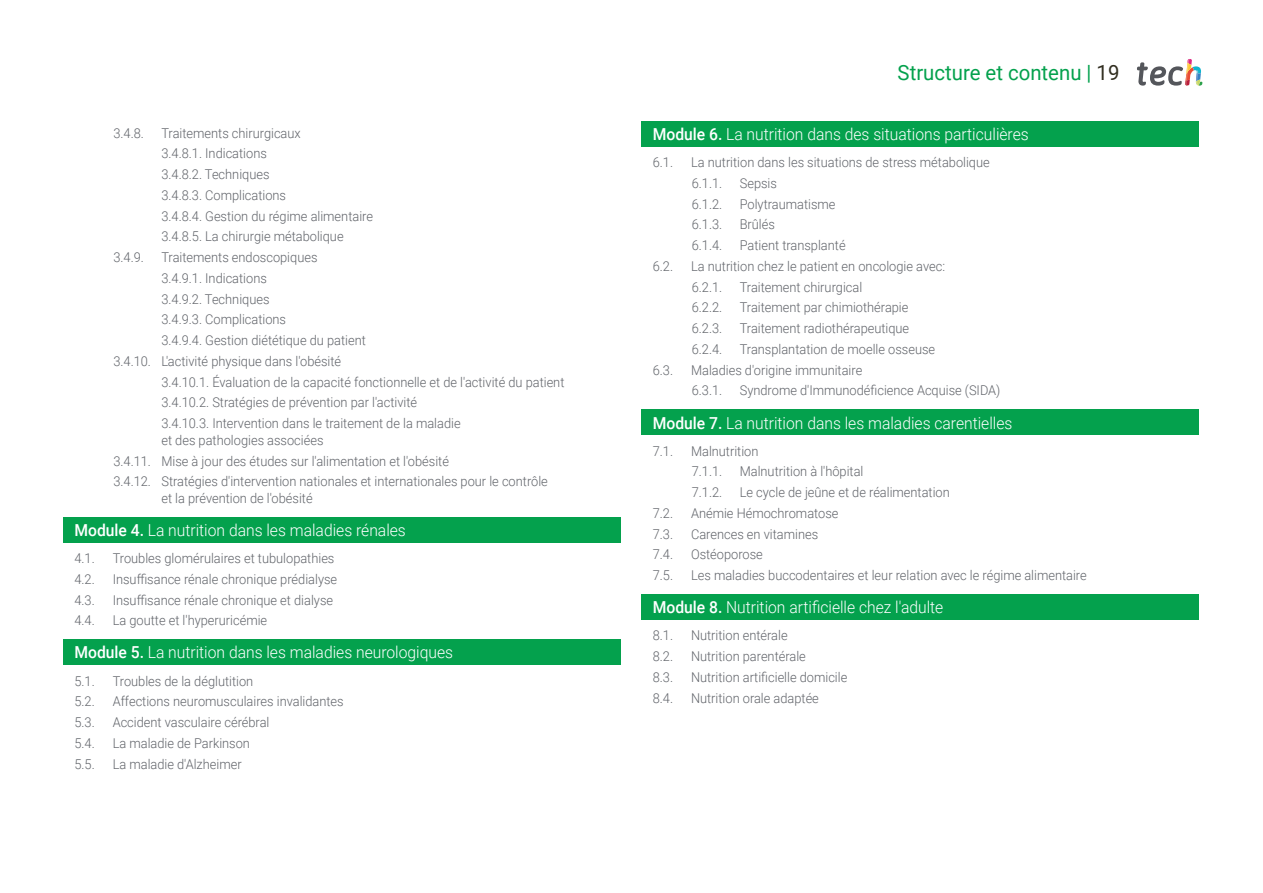
<style>
.page{position:relative;width:1263px;height:893px;background:#fff}
.page>*{position:absolute;margin:0;border:0;box-sizing:border-box;transform-origin:0 0}
.Sección___Pag{font:21px "Roboto";color:#04a14d}
.Nombre_módulo{font:300 16.5px "Roboto";color:#fff;scale:.95 1}
.Temario_nivel_2{font:300 13.5px/16.5px "Roboto";color:#61646a;scale:.95 1}
.Temario1{font:300 13.5px "Roboto";color:#61646a;scale:.95 1}
.s1{font-weight:500}
.s2{color:#01a14c}
.s3{color:#312e20}
</style>
<div class="page">
<svg style="left:1137px;top:59px;width:65px;height:27px"></svg>
<div style="left:63px;top:517px;width:558px;height:25px;background:#04a14d"></div>
<div style="left:63px;top:640px;width:558px;height:25px;background:#04a14d"></div>
<div style="left:642px;top:121px;width:557px;height:25px;background:#04a14d"></div>
<div style="left:642px;top:410px;width:557px;height:25px;background:#04a14d"></div>
<div style="left:642px;top:594px;width:557px;height:26px;background:#04a14d"></div>
<p class="Temario_nivel_2" style="left:113px;top:124px;width:34px">3.4.8.</p>
<p class="Temario_nivel_2" style="left:161px;top:124px;width:148px">Traitements chirurgicaux</p>
<p class="Temario_nivel_2" style="left:161px;top:145px;width:112px">3.4.8.1. Indications</p>
<p class="Temario_nivel_2" style="left:161px;top:166px;width:115px">3.4.8.2. Techniques</p>
<p class="Temario_nivel_2" style="left:161px;top:186px;width:133px">3.4.8.3. Complications</p>
<p class="Temario_nivel_2" style="left:161px;top:207px;width:224px">3.4.8.4. Gestion du régime alimentaire</p>
<p class="Temario_nivel_2" style="left:161px;top:228px;width:193px">3.4.8.5. La chirurgie métabolique</p>
<p class="Temario_nivel_2" style="left:113px;top:249px;width:34px">3.4.9.</p>
<p class="Temario_nivel_2" style="left:161px;top:249px;width:166px">Traitements endoscopiques</p>
<p class="Temario_nivel_2" style="left:161px;top:269px;width:112px">3.4.9.1. Indications</p>
<p class="Temario_nivel_2" style="left:161px;top:290px;width:115px">3.4.9.2. Techniques</p>
<p class="Temario_nivel_2" style="left:161px;top:311px;width:133px">3.4.9.3. Complications</p>
<p class="Temario_nivel_2" style="left:161px;top:332px;width:217px">3.4.9.4. Gestion diététique du patient</p>
<p class="Temario_nivel_2" style="left:113px;top:352px;width:241px">3.4.10. L'activité physique dans l'obésité</p>
<p class="Temario_nivel_2" style="left:161px;top:373px;width:426px">3.4.10.1. Évaluation de la capacité fonctionnelle et de l'activité du patient</p>
<p class="Temario_nivel_2" style="left:161px;top:394px;width:271px">3.4.10.2. Stratégies de prévention par l'activité</p>
<p class="Temario_nivel_2" style="left:161px;top:415px;width:316px">3.4.10.3. Intervention dans le traitement de la maladie et des pathologies associées</p>
<p class="Temario_nivel_2" style="left:113px;top:452px;width:355px">3.4.11. Mise à jour des études sur l'alimentation et l'obésité</p>
<p class="Temario_nivel_2" style="left:161px;top:473px;width:408px;text-indent:-48px">3.4.12. Stratégies d'intervention nationales et internationales pour le contrôle et la prévention de l'obésité</p>
<p class="Nombre_módulo" style="left:74px;top:518px;width:350px"><span class="s1">Module 4.</span> La nutrition dans les maladies rénales</p>
<p class="Temario1" style="left:74px;top:549px;width:23px">4.1.</p>
<p class="Temario1" style="left:113px;top:549px;width:235px">Troubles glomérulaires et tubulopathies</p>
<p class="Temario1" style="left:74px;top:569px;width:23px">4.2.</p>
<p class="Temario1" style="left:113px;top:569px;width:238px">Insuffisance rénale chronique prédialyse</p>
<p class="Temario1" style="left:74px;top:590px;width:23px">4.3.</p>
<p class="Temario1" style="left:113px;top:590px;width:234px">Insuffisance rénale chronique et dialyse</p>
<p class="Temario1" style="left:74px;top:611px;width:23px">4.4.</p>
<p class="Temario1" style="left:113px;top:611px;width:164px">La goutte et l'hyperuricémie</p>
<p class="Nombre_módulo" style="left:74px;top:641px;width:400px"><span class="s1">Module 5.</span> La nutrition dans les maladies neurologiques</p>
<p class="Temario1" style="left:74px;top:671px;width:23px">5.1.</p>
<p class="Temario1" style="left:113px;top:671px;width:149px">Troubles de la déglutition</p>
<p class="Temario1" style="left:74px;top:692px;width:23px">5.2.</p>
<p class="Temario1" style="left:113px;top:692px;width:245px">Affections neuromusculaires invalidantes</p>
<p class="Temario1" style="left:74px;top:713px;width:23px">5.3.</p>
<p class="Temario1" style="left:113px;top:713px;width:167px">Accident vasculaire cérébral</p>
<p class="Temario1" style="left:74px;top:733px;width:23px">5.4.</p>
<p class="Temario1" style="left:113px;top:733px;width:146px">La maladie de Parkinson</p>
<p class="Temario1" style="left:74px;top:754px;width:23px">5.5.</p>
<p class="Temario1" style="left:113px;top:754px;width:137px">La maladie d'Alzheimer</p>
<p class="Sección___Pag" style="left:898px;top:57px;width:223px">Structure et contenu <span class="s2">|</span> <span class="s3">19</span></p>
<p class="Nombre_módulo" style="left:653px;top:123px;width:397px"><span class="s1">Module 6.</span> La nutrition dans des situations particulières</p>
<p class="Temario1" style="left:653px;top:153px;width:23px">6.1.</p>
<p class="Temario1" style="left:691px;top:153px;width:316px">La nutrition dans les situations de stress métabolique</p>
<p class="Temario_nivel_2" style="left:692px;top:174px;width:34px">6.1.1.</p>
<p class="Temario_nivel_2" style="left:740px;top:174px;width:41px">Sepsis</p>
<p class="Temario_nivel_2" style="left:692px;top:195px;width:34px">6.1.2.</p>
<p class="Temario_nivel_2" style="left:740px;top:195px;width:102px">Polytraumatisme</p>
<p class="Temario_nivel_2" style="left:692px;top:216px;width:34px">6.1.3.</p>
<p class="Temario_nivel_2" style="left:740px;top:216px;width:39px">Brûlés</p>
<p class="Temario_nivel_2" style="left:692px;top:237px;width:34px">6.1.4.</p>
<p class="Temario_nivel_2" style="left:740px;top:237px;width:113px">Patient transplanté</p>
<p class="Temario1" style="left:653px;top:257px;width:23px">6.2.</p>
<p class="Temario1" style="left:691px;top:257px;width:269px">La nutrition chez le patient en oncologie avec:</p>
<p class="Temario_nivel_2" style="left:692px;top:278px;width:34px">6.2.1.</p>
<p class="Temario_nivel_2" style="left:740px;top:278px;width:130px">Traitement chirurgical</p>
<p class="Temario_nivel_2" style="left:692px;top:299px;width:34px">6.2.2.</p>
<p class="Temario_nivel_2" style="left:740px;top:299px;width:179px">Traitement par chimiothérapie</p>
<p class="Temario_nivel_2" style="left:692px;top:320px;width:34px">6.2.3.</p>
<p class="Temario_nivel_2" style="left:740px;top:320px;width:180px">Traitement radiothérapeutique</p>
<p class="Temario_nivel_2" style="left:692px;top:340px;width:34px">6.2.4.</p>
<p class="Temario_nivel_2" style="left:740px;top:340px;width:207px">Transplantation de moelle osseuse</p>
<p class="Temario1" style="left:653px;top:360px;width:23px">6.3.</p>
<p class="Temario1" style="left:691px;top:360px;width:182px">Maladies d'origine immunitaire</p>
<p class="Temario_nivel_2" style="left:692px;top:382px;width:34px">6.3.1.</p>
<p class="Temario_nivel_2" style="left:740px;top:382px;width:276px">Syndrome d'Immunodéficience Acquise (SIDA)</p>
<p class="Nombre_módulo" style="left:653px;top:411px;width:380px"><span class="s1">Module 7.</span> La nutrition dans les maladies carentielles</p>
<p class="Temario1" style="left:653px;top:441px;width:23px">7.1.</p>
<p class="Temario1" style="left:691px;top:441px;width:72px">Malnutrition</p>
<p class="Temario_nivel_2" style="left:692px;top:463px;width:34px">7.1.1.</p>
<p class="Temario_nivel_2" style="left:740px;top:463px;width:132px">Malnutrition à l'hôpital</p>
<p class="Temario_nivel_2" style="left:692px;top:484px;width:34px">7.1.2.</p>
<p class="Temario_nivel_2" style="left:740px;top:484px;width:223px">Le cycle de jeûne et de réalimentation</p>
<p class="Temario1" style="left:653px;top:504px;width:23px">7.2.</p>
<p class="Temario1" style="left:691px;top:504px;width:157px">Anémie Hémochromatose</p>
<p class="Temario1" style="left:653px;top:524px;width:23px">7.3.</p>
<p class="Temario1" style="left:691px;top:524px;width:135px">Carences en vitamines</p>
<p class="Temario1" style="left:653px;top:545px;width:23px">7.4.</p>
<p class="Temario1" style="left:691px;top:545px;width:77px">Ostéoporose</p>
<p class="Temario1" style="left:653px;top:566px;width:23px">7.5.</p>
<p class="Temario1" style="left:691px;top:566px;width:418px">Les maladies buccodentaires et leur relation avec le régime alimentaire</p>
<p class="Nombre_módulo" style="left:653px;top:596px;width:307px"><span class="s1">Module 8.</span> Nutrition artificielle chez l'adulte</p>
<p class="Temario1" style="left:653px;top:626px;width:23px">8.1.</p>
<p class="Temario1" style="left:691px;top:626px;width:103px">Nutrition entérale</p>
<p class="Temario1" style="left:653px;top:647px;width:23px">8.2.</p>
<p class="Temario1" style="left:691px;top:647px;width:122px">Nutrition parentérale</p>
<p class="Temario1" style="left:653px;top:668px;width:23px">8.3.</p>
<p class="Temario1" style="left:691px;top:668px;width:166px">Nutrition artificielle domicile</p>
<p class="Temario1" style="left:653px;top:688px;width:23px">8.4.</p>
<p class="Temario1" style="left:691px;top:688px;width:136px">Nutrition orale adaptée</p>
</div>
